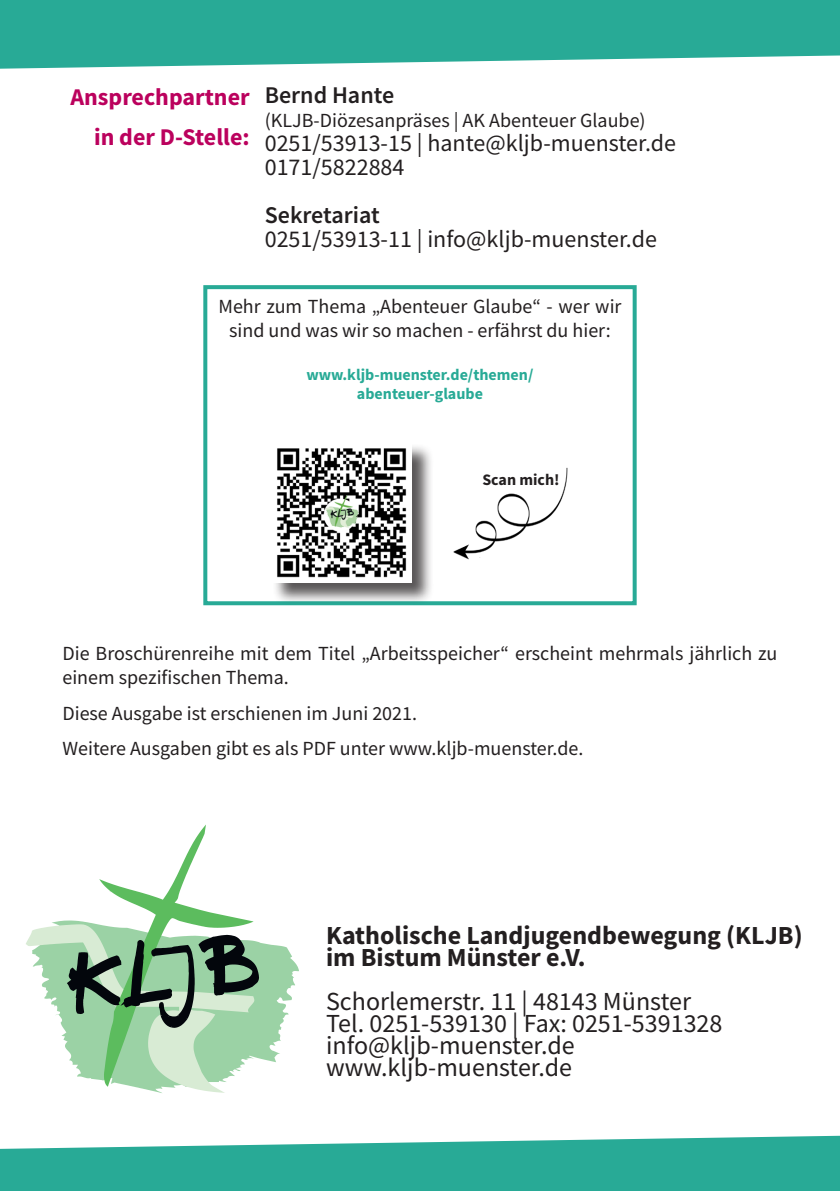
<style>
.page{position:relative;width:840px;height:1191px;background:#fff}
.page>*{position:absolute;margin:0;border:0;box-sizing:border-box;transform-origin:0 0}
.t1{font:26px "Source Sans Pro";color:#231f20}
.t2{font:700 26px "Source Sans Pro";color:#231f20}
.t3{font:24px "Source Sans Pro";color:#231f20}
.t4{font:700 24px/40px "Source Sans Pro";color:#bb015d;text-align:right}
.t5{font:600 24px "Source Sans Pro";color:#231f20}
.t6{font:20px/24px "Source Sans Pro";color:#231f20}
.t7{font:700 16px "Source Sans Pro";color:#28aa96}
.t8{font:700 16px "Source Sans Pro";color:#231f20}
</style>
<div class="page">
<svg style="left:0;top:0;width:839px;height:69px;background:#3db2a0"></svg>
<svg style="left:0;top:1135px;width:839px;height:56px;background:#44b5a3"></svg>
<svg style="left:52px;top:920px;width:247px;height:173px"></svg>
<svg style="left:99px;top:824px;width:154px;height:100px"></svg>
<svg style="left:26px;top:924px;width:233px;height:168px"></svg>
<div style="left:203px;top:285px;width:433px;height:320px;border:4px solid #28aa96"></div>
<div style="left:272px;top:443px;width:162px;height:162px;background:#231f20;opacity:.75"></div>
<img style="left:272px;top:443px;width:139px;height:139px">
<img style="left:453px;top:468px;width:115px;height:92px">
<p class="t4" style="left:70px;top:77px;width:181px">Ansprechpartner in der D-Stelle:</p>
<p class="t5" style="left:264px;top:79px;width:131px">Bernd H ante</p>
<p class="t6" style="left:264px;top:108px;width:382px">(KLJB-Diözesanpräses | AK Abenteuer Glaube)</p>
<p class="t3" style="left:264px;top:128px;width:412px">0251/53913-15 | hante@kljb-muenster.de</p>
<p class="t3" style="left:264px;top:152px;width:141px">0171/5822884</p>
<p class="t5" style="left:264px;top:199px;width:116px">Sekretariat</p>
<p class="t3" style="left:264px;top:224px;width:393px">0251/53913-11 | info@kljb-muenster.de</p>
<p class="t6" style="left:218px;top:294px;width:404px;text-align:center">Mehr zum Thema „Abenteuer Glaube“ - wer wir sind und was wir so machen - erfährst du hier:</p>
<p class="t7" style="left:306px;top:364px;width:228px">www.kljb-muenster.de/themen/</p>
<p class="t7" style="left:357px;top:383px;width:127px">abenteuer-glaube</p>
<p class="t8" style="left:482px;top:468px;width:79px">Scan mich!</p>
<p class="t6" style="left:62px;top:641px;width:716px">Die Broschürenreihe mit dem Titel „Arbeitsspeicher“ erscheint mehrmals jährlich zu einem spezifischen Thema.</p>
<p class="t6" style="left:62px;top:701px;width:356px">Diese Ausgabe ist erschienen im Juni 2021.</p>
<p class="t6" style="left:62px;top:736px;width:522px">Weitere Ausgaben gibt es als PDF unter www.kljb-muenster.de.</p>
<p class="t2" style="left:326px;top:917px;width:478px">Katholische Landjugendbewegung (KLJB)</p>
<p class="t2" style="left:326px;top:939px;width:261px">im Bistum Münster e.V.</p>
<p class="t1" style="left:326px;top:984px;width:366px">Schorlemerstr. 11 | 48143 Münster</p>
<p class="t1" style="left:326px;top:1006px;width:397px">Tel. 0251-539130 | Fax: 0251-5391328</p>
<p class="t1" style="left:326px;top:1028px;width:250px">info@kljb-muenster.de</p>
<p class="t1" style="left:326px;top:1050px;width:247px">www.kljb-muenster.de</p>
</div>
